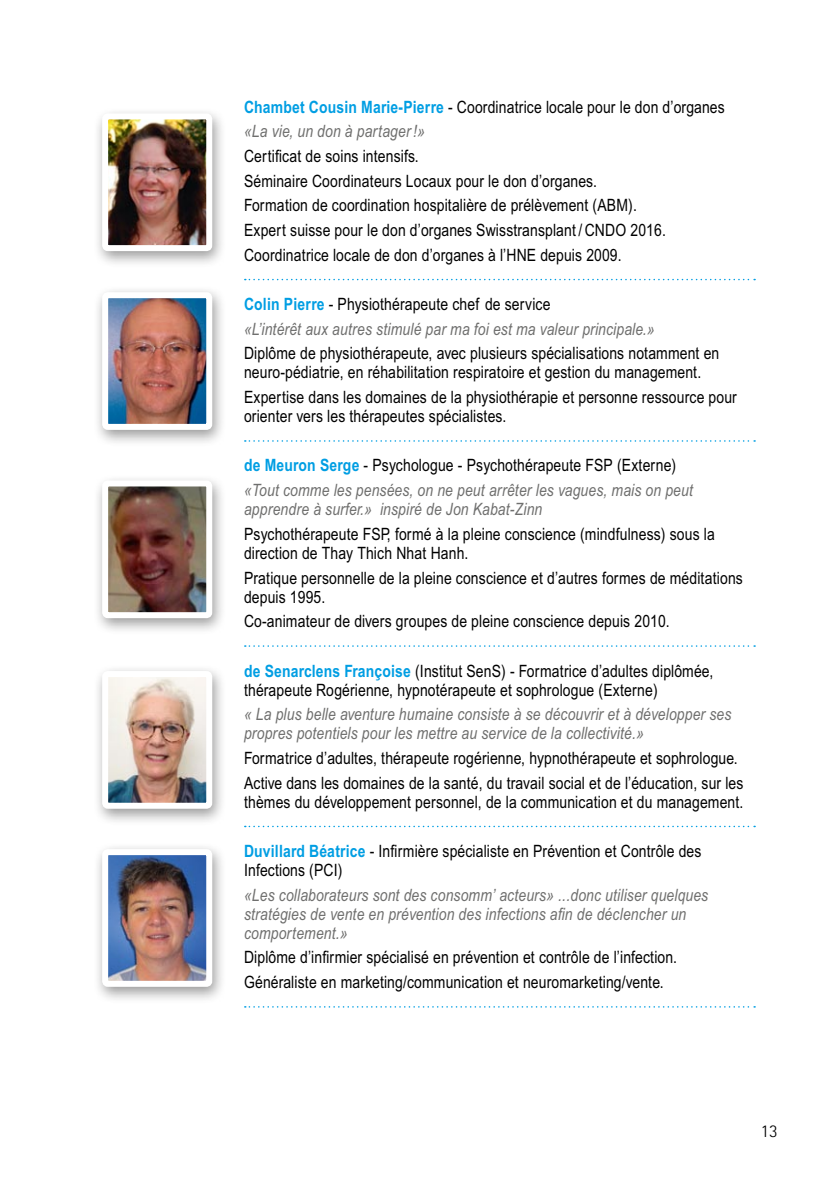
<style>
.page{position:relative;width:840px;height:1191px;background:#fff}
.page>*{position:absolute;margin:0;border:0;box-sizing:border-box;transform-origin:0 0}
.t1{font:300 18px "Rotis Sans Serif";color:#000}
.t2{font:17px/24.6px "Arial Narrow";letter-spacing:.01em;color:#000}
.t3{font:italic 17px/19px "Arial Narrow";letter-spacing:.01em;color:#6f6f6e}
.s1{font-weight:700;color:#009ee3}
.s2{font-style:italic;color:#6f6f6e}
.s3{font-weight:700;font-style:normal;color:#009ee3}
.s4{font-style:normal;color:#000}
</style>
<div class="page">
<div style="left:92px;top:473px;width:144px;height:170px;background:#000;opacity:.4"></div>
<img style="left:109px;top:487px;width:96px;height:124px">
<div style="left:102px;top:480px;width:110px;height:138px;border:6px solid #fff;border-radius:3px"></div>
<div style="left:92px;top:663px;width:144px;height:171px;background:#000;opacity:.4"></div>
<img style="left:109px;top:678px;width:96px;height:123px">
<div style="left:102px;top:671px;width:110px;height:137px;border:6px solid #fff;border-radius:3px"></div>
<svg style="left:245px;top:279px;width:509px;height:1px"></svg>
<svg style="left:245px;top:440px;width:509px;height:2px"></svg>
<svg style="left:245px;top:645px;width:509px;height:2px"></svg>
<svg style="left:245px;top:825px;width:509px;height:2px"></svg>
<svg style="left:245px;top:1006px;width:509px;height:1px"></svg>
<div style="left:92px;top:106px;width:144px;height:170px;background:#000;opacity:.4"></div>
<img style="left:109px;top:120px;width:96px;height:124px">
<div style="left:102px;top:113px;width:110px;height:138px;border:6px solid #fff;border-radius:3px"></div>
<div style="left:92px;top:841px;width:144px;height:171px;background:#000;opacity:.4"></div>
<img style="left:109px;top:856px;width:96px;height:123px">
<div style="left:102px;top:849px;width:110px;height:137px;border:6px solid #fff;border-radius:3px"></div>
<div style="left:92px;top:284px;width:144px;height:171px;background:#000;opacity:.4"></div>
<img style="left:109px;top:299px;width:96px;height:124px">
<div style="left:102px;top:292px;width:110px;height:138px;border:6px solid #fff;border-radius:3px"></div>
<p class="t2" style="left:244px;top:94px;width:482px"><span class="s1">Chambet Cousin Marie-Pierre</span> - Coordinatrice locale pour le don d’organes <span class="s2">«La vie, un don à partager !»</span></p>
<p class="t2" style="left:244px;top:143px;width:423px">Certificat de soins intensifs.<br>Séminaire Coordinateurs Locaux pour le don d’organes.<br>Formation de coordination hospitalière de prélèvement (ABM).<br>Expert suisse pour le don d’organes Swisstransplant /CNDO 2016.<br>Coordinatrice locale de don d’organes à l’HNE depuis 2009.</p>
<p class="t3" style="left:244px;top:292px;width:411px;line-height:24.6px"><span class="s3">Colin Pierre</span> <span class="s4">- Physiothérapeute chef de service<br></span>«L’intérêt aux autres stimulé par ma foi est ma valeur principale.»</p>
<p class="t2" style="left:244px;top:344px;width:476px;line-height:19px">Diplôme de physiothérapeute, avec plusieurs spécialisations notamment en neuro-pédiatrie, en réhabilitation respiratoire et gestion du management.</p>
<p class="t2" style="left:244px;top:387px;width:494px;line-height:19px">Expertise dans les domaines de la physiothérapie et personne ressource pour orienter vers les thérapeutes spécialistes.</p>
<p class="t3" style="left:244px;top:453px;width:450px;line-height:24.6px"><span class="s3">de Meuron Serge</span> <span class="s4">- Psychologue - Psychothérapeute FSP (Externe) </span>«Tout comme les pensées, on ne peut arrêter les vagues, mais on peut</p>
<p class="t3" style="left:244px;top:499px;width:299px">apprendre à surfer.» inspiré de Jon Kabat-Zinn</p>
<p class="t2" style="left:244px;top:524px;width:472px;line-height:19px">Psychothérapeute FSP, formé à la pleine conscience (mindfulness) sous la direction de Thay Thich Nhat Hanh.</p>
<p class="t2" style="left:244px;top:568px;width:500px;line-height:19px">Pratique personnelle de la pleine conscience et d’autres formes de méditations depuis 1995.</p>
<p class="t2" style="left:244px;top:608px;width:427px">Co-animateur de divers groupes de pleine conscience depuis 2010.</p>
<p class="t2" style="left:244px;top:661px;width:470px;line-height:19px"><span class="s1">de Senarclens Françoise</span> (Institut SenS) - Formatrice d’adultes diplômée, thérapeute Rogérienne, hypnotérapeute et sophrologue (Externe)</p>
<p class="t3" style="left:244px;top:704px;width:488px">« La plus belle aventure humaine consiste à se découvrir et à développer ses propres potentiels pour les mettre au service de la collectivité.»</p>
<p class="t2" style="left:244px;top:745px;width:500px">Formatrice d’adultes, thérapeute rogérienne, hypnothérapeute et sophrologue.<br>Active dans les domaines de la santé, du travail social et de l’éducation, sur les</p>
<p class="t2" style="left:244px;top:789px;width:500px">thèmes du développement personnel, de la communication et du management.</p>
<p class="t2" style="left:244px;top:841px;width:458px;line-height:19px"><span class="s1">Duvillard Béatrice</span> - Infirmière spécialiste en Prévention et Contrôle des<br>Infections (PCI)</p>
<p class="t3" style="left:244px;top:885px;width:465px">«Les collaborateurs sont des consomm’ acteurs» ...donc utiliser quelques stratégies de vente en prévention des infections afin de déclencher un comportement.»</p>
<p class="t2" style="left:244px;top:945px;width:434px">Diplôme d’infirmier spécialisé en prévention et contrôle de l’infection.<br>Généraliste en marketing/communication et neuromarketing/vente.</p>
<p class="t1" style="left:760px;top:1120px;width:19px">13</p>
</div>
